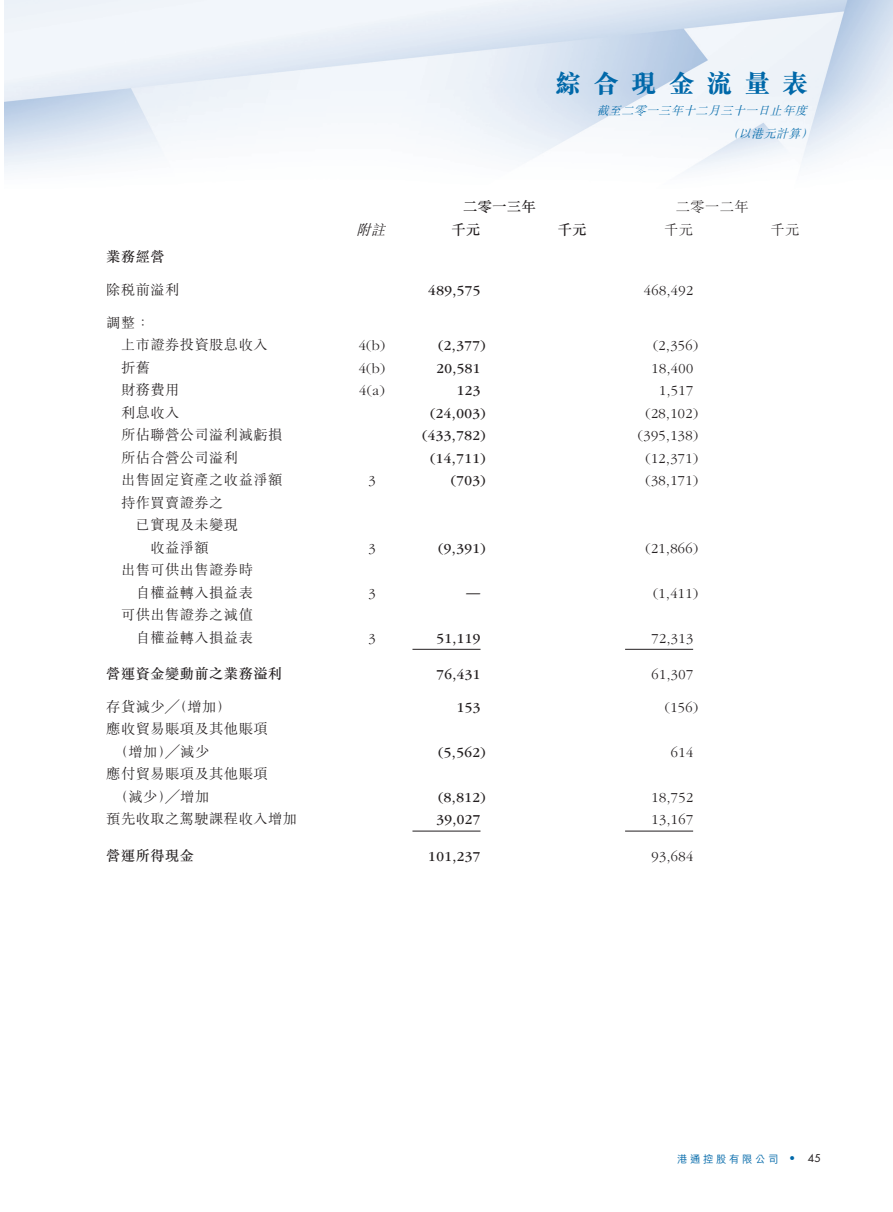
<style>
.page{position:relative;width:893px;height:1212px;background:#fff}
.page>*{position:absolute;margin:0;border:0;box-sizing:border-box;transform-origin:0 0}
.t1{font:800 25.5px "M Sung HK";letter-spacing:.485em;color:#0068a9}
._1__內文{font:300 14.25px "M Sung HK";letter-spacing:.03em;color:#231f20}
._1__內文-2{font:300 14.25px "ITC Garamond Std";letter-spacing:.03em;color:#231f20}
._1__內文-3{font:14.25px "ITC Garamond Std";letter-spacing:.03em;color:#231f20}
._1__內文-4{font:500 14.25px "M Sung HK";letter-spacing:.03em;color:#231f20}
._1__內文-5{font:italic 300 14.25px "M Sung HK";color:#231f20}
.t2{font:italic 300 12px/22.5px "M Sung HK";color:#0068a9}
.t3{font:500 10.5px "M Hei HK";letter-spacing:.25em;color:#0068a9}
.s1{font-family:"Futura Std";font-weight:400}
.s2{font-family:"Futura Std";font-weight:400;color:#231f20}
</style>
<div class="page">
<hr style="left:412px;top:649px;width:68px;height:1px;background:#231f20">
<hr style="left:625px;top:649px;width:68px;height:1px;background:#231f20">
<hr style="left:412px;top:831px;width:68px;height:1px;background:#231f20">
<hr style="left:625px;top:831px;width:68px;height:1px;background:#231f20">
<h1 class="t1" style="left:556px;top:71px;width:254px">綜合現金流量表</h1>
<p class="t2" style="left:726px;top:99px;width:92px;text-indent:-130px">截至二零一三年十二月三十一日止年度（以港元計算）</p>
<p class="_1__內文-4" style="left:463px;top:197px;width:75px">二零一三年</p>
<p class="_1__內文" style="left:676px;top:197px;width:75px">二零一二年</p>
<p class="_1__內文-5" style="left:356px;top:219px;width:35px">附註</p>
<p class="_1__內文-4" style="left:452px;top:219px;width:30px">千元</p>
<p class="_1__內文-4" style="left:558px;top:219px;width:30px">千元</p>
<p class="_1__內文" style="left:664px;top:219px;width:30px">千元</p>
<p class="_1__內文" style="left:770px;top:219px;width:30px">千元</p>
<p class="_1__內文-4" style="left:106px;top:246px;width:60px">業務經營</p>
<p class="_1__內文" style="left:106px;top:279px;width:75px">除稅前溢利</p>
<p class="_1__內文-3" style="left:428px;top:282px;width:54px">489,575</p>
<p class="_1__內文-2" style="left:644px;top:282px;width:51px">468,492</p>
<p class="_1__內文" style="left:106px;top:312px;width:45px">調整：</p>
<p class="_1__內文" style="left:121px;top:335px;width:148px">上市證券投資股息收入</p>
<p class="_1__內文-2" style="left:359px;top:338px;width:28px">4(b)</p>
<p class="_1__內文-3" style="left:438px;top:338px;width:49px">(2,377)</p>
<p class="_1__內文-2" style="left:653px;top:338px;width:47px">(2,356)</p>
<p class="_1__內文" style="left:121px;top:357px;width:30px">折舊</p>
<p class="_1__內文-2" style="left:359px;top:360px;width:28px">4(b)</p>
<p class="_1__內文-3" style="left:436px;top:360px;width:46px">20,581</p>
<p class="_1__內文-2" style="left:651px;top:360px;width:43px">18,400</p>
<p class="_1__內文" style="left:121px;top:380px;width:60px">財務費用</p>
<p class="_1__內文-2" style="left:359px;top:383px;width:27px">4(a)</p>
<p class="_1__內文-3" style="left:457px;top:383px;width:25px">123</p>
<p class="_1__內文-2" style="left:659px;top:383px;width:36px">1,517</p>
<p class="_1__內文" style="left:121px;top:402px;width:60px">利息收入</p>
<p class="_1__內文-3" style="left:430px;top:405px;width:57px">(24,003)</p>
<p class="_1__內文-2" style="left:645px;top:405px;width:54px">(28,102)</p>
<p class="_1__內文" style="left:121px;top:425px;width:163px">所佔聯營公司溢利減虧損</p>
<p class="_1__內文-3" style="left:422px;top:428px;width:65px">(433,782)</p>
<p class="_1__內文-2" style="left:638px;top:428px;width:62px">(395,138)</p>
<p class="_1__內文" style="left:121px;top:447px;width:119px">所佔合營公司溢利</p>
<p class="_1__內文-3" style="left:430px;top:450px;width:57px">(14,711)</p>
<p class="_1__內文-2" style="left:645px;top:450px;width:54px">(12,371)</p>
<p class="_1__內文" style="left:121px;top:470px;width:163px">出售固定資產之收益淨額</p>
<p class="_1__內文-2" style="left:368px;top:473px;width:9px">3</p>
<p class="_1__內文-3" style="left:451px;top:473px;width:37px">(703)</p>
<p class="_1__內文-2" style="left:645px;top:473px;width:54px">(38,171)</p>
<p class="_1__內文" style="left:121px;top:492px;width:104px">持作買賣證券之</p>
<p class="_1__內文" style="left:136px;top:515px;width:104px">已實現及未變現</p>
<p class="_1__內文" style="left:150px;top:537px;width:60px">收益淨額</p>
<p class="_1__內文-2" style="left:368px;top:540px;width:9px">3</p>
<p class="_1__內文-3" style="left:438px;top:540px;width:49px">(9,391)</p>
<p class="_1__內文-2" style="left:645px;top:540px;width:54px">(21,866)</p>
<p class="_1__內文" style="left:121px;top:560px;width:133px">出售可供出售證券時</p>
<p class="_1__內文" style="left:136px;top:582px;width:119px">自權益轉入損益表</p>
<p class="_1__內文-2" style="left:368px;top:585px;width:9px">3</p>
<p class="_1__內文-3" style="left:466px;top:585px;width:16px">—</p>
<p class="_1__內文-2" style="left:653px;top:585px;width:47px">(1,411)</p>
<p class="_1__內文" style="left:121px;top:605px;width:133px">可供出售證券之減值</p>
<p class="_1__內文" style="left:136px;top:627px;width:119px">自權益轉入損益表</p>
<p class="_1__內文-2" style="left:368px;top:630px;width:9px">3</p>
<p class="_1__內文-3" style="left:436px;top:630px;width:46px">51,119</p>
<p class="_1__內文-2" style="left:651px;top:630px;width:43px">72,313</p>
<p class="_1__內文-4" style="left:106px;top:664px;width:178px">營運資金變動前之業務溢利</p>
<p class="_1__內文-3" style="left:436px;top:667px;width:46px">76,431</p>
<p class="_1__內文-2" style="left:651px;top:667px;width:43px">61,307</p>
<p class="_1__內文" style="left:106px;top:697px;width:126px">存貨減少╱（增加）</p>
<p class="_1__內文-3" style="left:457px;top:700px;width:25px">153</p>
<p class="_1__內文-2" style="left:665px;top:700px;width:35px">(156)</p>
<p class="_1__內文" style="left:106px;top:719px;width:163px">應收貿易賬項及其他賬項</p>
<p class="_1__內文" style="left:114px;top:742px;width:97px">（增加）╱減少</p>
<p class="_1__內文-3" style="left:438px;top:745px;width:49px">(5,562)</p>
<p class="_1__內文-2" style="left:671px;top:745px;width:24px">614</p>
<p class="_1__內文" style="left:106px;top:764px;width:163px">應付貿易賬項及其他賬項</p>
<p class="_1__內文" style="left:114px;top:787px;width:97px">（減少）╱增加</p>
<p class="_1__內文-3" style="left:438px;top:790px;width:49px">(8,812)</p>
<p class="_1__內文-2" style="left:651px;top:790px;width:43px">18,752</p>
<p class="_1__內文" style="left:106px;top:809px;width:192px">預先收取之駕駛課程收入增加</p>
<p class="_1__內文-3" style="left:436px;top:812px;width:46px">39,027</p>
<p class="_1__內文-2" style="left:651px;top:812px;width:43px">13,167</p>
<p class="_1__內文-4" style="left:106px;top:845px;width:89px">營運所得現金</p>
<p class="_1__內文-3" style="left:428px;top:848px;width:54px">101,237</p>
<p class="_1__內文-2" style="left:651px;top:848px;width:43px">93,684</p>
<p class="t3" style="left:677px;top:1151px;width:145px">港通控股有限公司 <span class="s1">•</span> <span class="s2">45</span></p>
</div>
